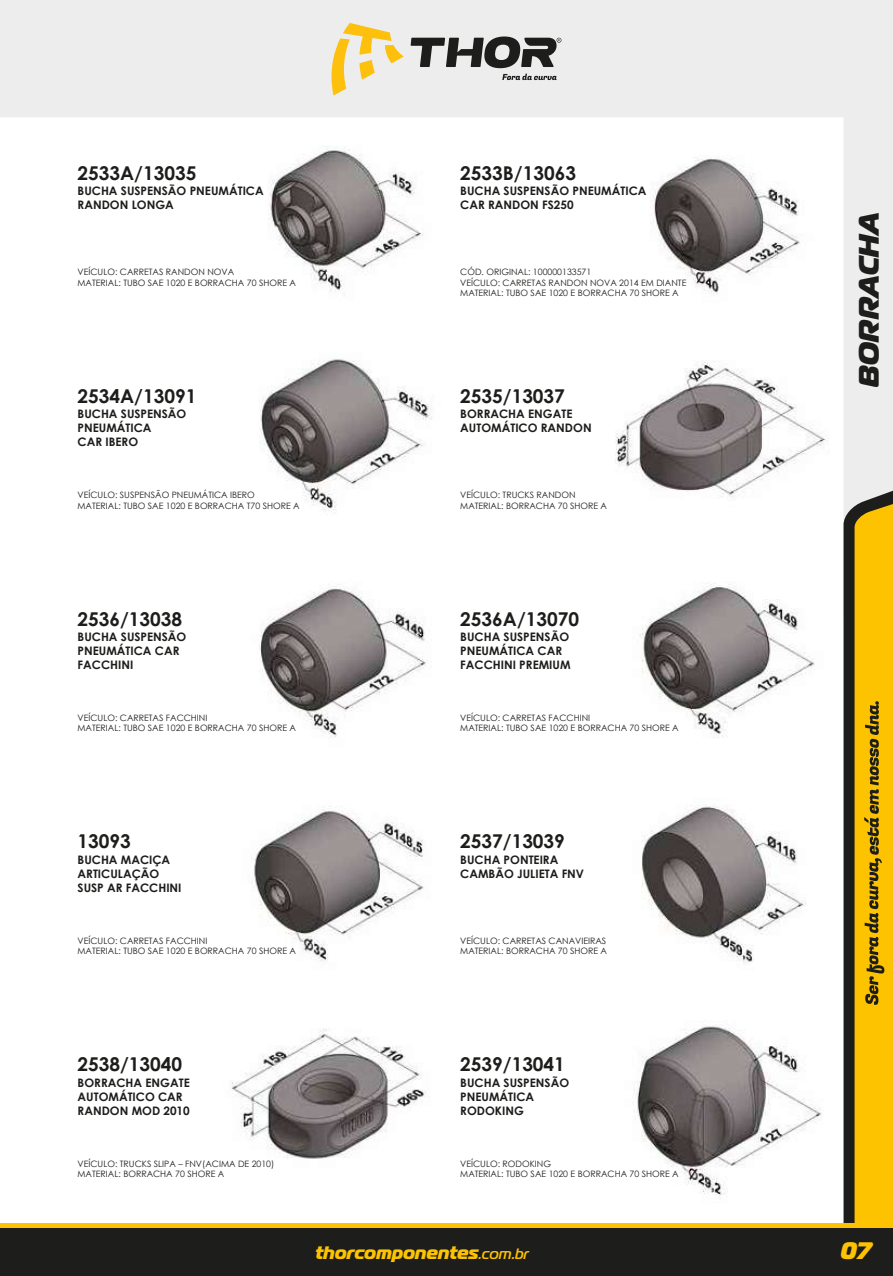
<style>
.page{position:relative;width:893px;height:1276px;background:#fff}
.page>*{position:absolute;margin:0;border:0;box-sizing:border-box;transform-origin:0 0}
.t1{font:italic 800 28.2px "Magistral";color:#1d1d1b}
.t2{font:italic 800 23.85px "Magistral";color:#fdc300}
.t3{font:700 19.05px "Century Gothic";color:#1d1d1b}
.t4{font:italic 800 18px "Magistral";color:#fdc300}
.t5{font:700 11.7px/14.1px "Century Gothic";color:#1d1d1b}
.t6{font:8.85px/10.5px "Century Gothic";color:#1d1d1b}
.s1{font-weight:500;font-size:15px}
</style>
<div class="page">
<svg style="left:0;top:0;width:893px;height:483px"></svg>
<svg style="left:411px;top:36px;width:150px;height:32px;background:#7b7b7a"></svg>
<svg style="left:502px;top:74px;width:55px;height:6px"></svg>
<svg style="left:331px;top:23px;width:72px;height:72px;background:#f1dea5"></svg>
<div style="left:0;top:1223px;width:893px;height:53px;background:#fdc300"></div>
<div style="left:0;top:1228px;width:893px;height:48px;background:#1d1d1b"></div>
<svg style="left:843px;top:483px;width:50px;height:740px;background:#bf9710"></svg>
<img style="left:634px;top:1021px;width:188px;height:178px">
<img style="left:590px;top:129px;width:239px;height:191px">
<img style="left:207px;top:129px;width:240px;height:183px">
<img style="left:639px;top:583px;width:176px;height:155px">
<img style="left:642px;top:806px;width:164px;height:157px">
<img style="left:251px;top:806px;width:173px;height:155px">
<img style="left:231px;top:1029px;width:196px;height:130px">
<img style="left:590px;top:352px;width:239px;height:147px">
<img style="left:259px;top:584px;width:169px;height:154px">
<img style="left:207px;top:352px;width:240px;height:161px">
<h3 class="t3" style="left:78px;top:158px;width:120px">2533A/13035</h3>
<h3 class="t5" style="left:78px;top:183px;width:188px">BUCHA SUSPENSÃO PNEUMÁTICA<br>RANDON LONGA</h3>
<h3 class="t3" style="left:460px;top:158px;width:117px">2533B/13063</h3>
<h3 class="t5" style="left:460px;top:183px;width:188px">BUCHA SUSPENSÃO PNEUMÁTICA<br>CAR RANDON FS250</h3>
<p class="t6" style="left:78px;top:266px;width:220px">VEÍCULO: CARRETAS RANDON NOVA<br>MATERIAL: TUBO SAE 1020 E BORRACHA 70 SHORE A</p>
<h3 class="t3" style="left:78px;top:381px;width:120px">2534A/13091</h3>
<h3 class="t5" style="left:78px;top:406px;width:110px">BUCHA SUSPENSÃO<br>PNEUMÁTICA<br>CAR IBERO</h3>
<p class="t6" style="left:460px;top:266px;width:228px">CÓD. ORIGINAL: 100000133571<br>VEÍCULO: CARRETAS RANDON NOVA 2014 EM DIANTE<br>MATERIAL: TUBO SAE 1020 E BORRACHA 70 SHORE A</p>
<h3 class="t3" style="left:460px;top:381px;width:106px">2535/13037</h3>
<h3 class="t5" style="left:460px;top:406px;width:133px">BORRACHA ENGATE<br>AUTOMÁTICO RANDON</h3>
<h1 class="t1" style="left:850px;top:388px;width:178px;rotate:-90deg">BORRACHA</h1>
<p class="t6" style="left:78px;top:489px;width:224px">VEÍCULO: SUSPENSÃO PNEUMÁTICA IBERO<br>MATERIAL: TUBO SAE 1020 E BORRACHA T70 SHORE A</p>
<p class="t6" style="left:460px;top:489px;width:148px">VEÍCULO: TRUCKS RANDON<br>MATERIAL: BORRACHA 70 SHORE A</p>
<h3 class="t3" style="left:78px;top:604px;width:106px">2536/13038</h3>
<h3 class="t5" style="left:78px;top:629px;width:110px">BUCHA SUSPENSÃO<br>PNEUMÁTICA CAR<br>FACCHINI</h3>
<h3 class="t3" style="left:460px;top:604px;width:120px">2536A/13070</h3>
<h3 class="t5" style="left:460px;top:629px;width:112px">BUCHA SUSPENSÃO<br>PNEUMÁTICA CAR<br>FACCHINI PREMIUM</h3>
<p class="t6" style="left:78px;top:712px;width:220px">VEÍCULO: CARRETAS FACCHINI<br>MATERIAL: TUBO SAE 1020 E BORRACHA 70 SHORE A</p>
<p class="t6" style="left:460px;top:712px;width:220px">VEÍCULO: CARRETAS FACCHINI<br>MATERIAL: TUBO SAE 1020 E BORRACHA 70 SHORE A</p>
<h3 class="t3" style="left:78px;top:827px;width:55px">13093</h3>
<h3 class="t5" style="left:78px;top:852px;width:105px">BUCHA MACIÇA<br>ARTICULAÇÃO<br>SUSP AR FACCHINI</h3>
<h3 class="t3" style="left:460px;top:827px;width:106px">2537/13039</h3>
<h3 class="t5" style="left:460px;top:852px;width:125px">BUCHA PONTEIRA<br>CAMBÃO JULIETA FNV</h3>
<p class="t6" style="left:78px;top:935px;width:220px">VEÍCULO: CARRETAS FACCHINI<br>MATERIAL: TUBO SAE 1020 E BORRACHA 70 SHORE A</p>
<p class="t6" style="left:460px;top:935px;width:148px">VEÍCULO: CARRETAS CANAVIEIRAS<br>MATERIAL: BORRACHA 70 SHORE A</p>
<h3 class="t3" style="left:78px;top:1050px;width:106px">2538/13040</h3>
<h3 class="t5" style="left:78px;top:1074px;width:114px">BORRACHA ENGATE<br>AUTOMÁTICO CAR<br>RANDON MOD 2010</h3>
<h3 class="t3" style="left:460px;top:1050px;width:106px">2539/13041</h3>
<h3 class="t5" style="left:460px;top:1074px;width:110px">BUCHA SUSPENSÃO<br>PNEUMÁTICA<br>RODOKING</h3>
<p class="t6" style="left:78px;top:1158px;width:198px">VEÍCULO: TRUCKS SLIPA – FNV(ACIMA DE 2010)<br>MATERIAL: BORRACHA 70 SHORE A</p>
<p class="t6" style="left:460px;top:1158px;width:220px">VEÍCULO: RODOKING<br>MATERIAL: TUBO SAE 1020 E BORRACHA 70 SHORE A</p>
<h3 class="t4" style="left:315px;top:1240px;width:215px">thorcomponentes<span class="s1">.com.br</span></h3>
<h2 class="t2" style="left:840px;top:1234px;width:32px">07</h2>
</div>
